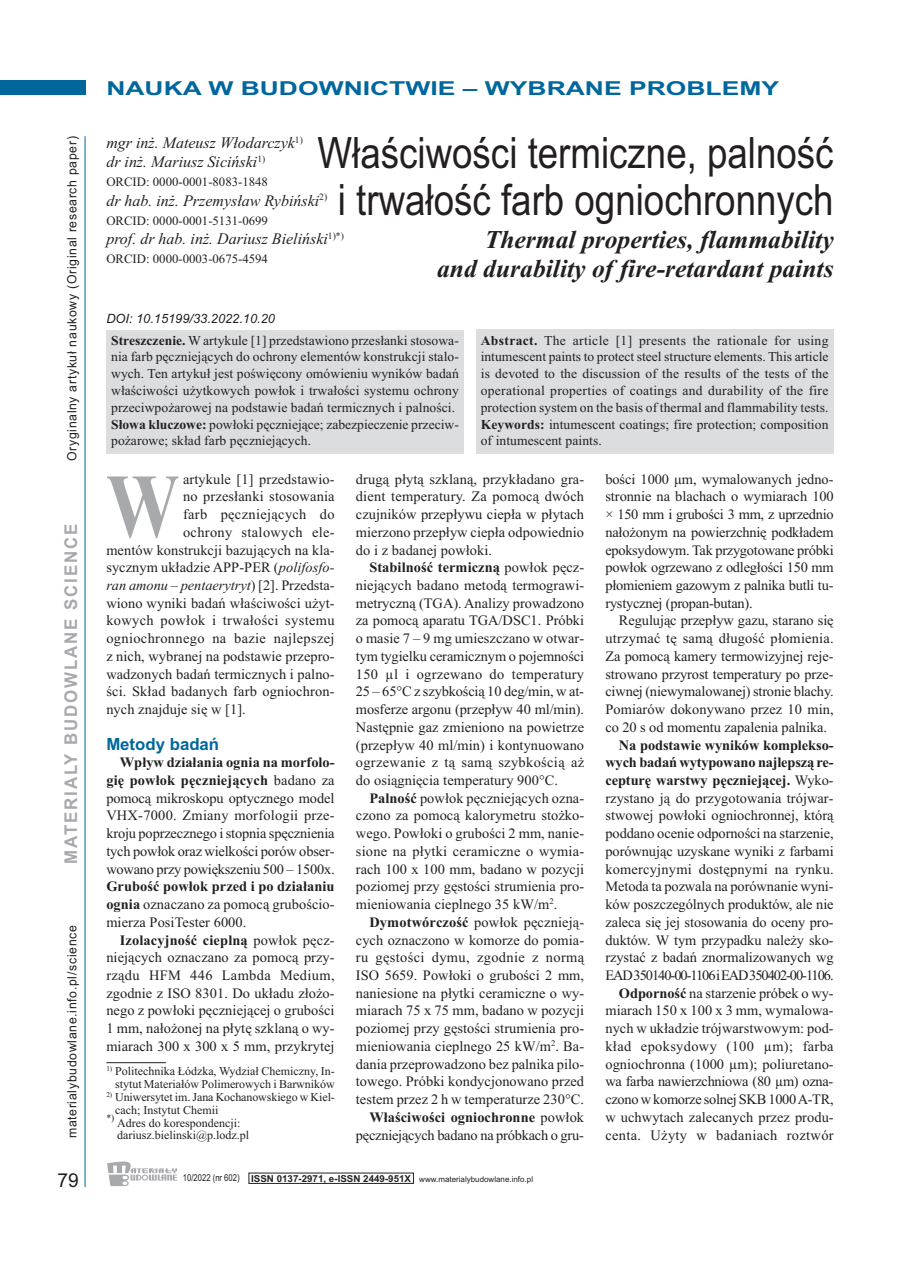
<style>
.page{position:relative;width:906px;height:1268px;background:#fff}
.page>*{position:absolute;margin:0;border:0;box-sizing:border-box;transform-origin:0 0}
.t1{font:700 91.05px "Times New Roman";color:#a8a9ad;scale:.8 1}
.t2{font:43.2px/47.5px "Arial";color:#231f20;text-align:center;scale:.85 1}
.t3{font:italic 700 25.65px/28.7px "Times New Roman";color:#231f20;text-align:right}
.t4{font:700 19.2px "Arial";color:#00679d;scale:1.38 1}
.t5{font:19.2px "Arial";color:#231f20}
.t6{font:700 17.55px "Arial";letter-spacing:.11em;color:#a8a9ad;scale:.96 1}
.t7{font:700 16.8px "Arial";color:#00679d}
.t8{font:italic 16.05px/19.2px "Times New Roman";color:#231f20}
.t9{font:14.4px/17.7px "Times New Roman";letter-spacing:.005em;color:#231f20;text-align:justify}
.t10{font:14.4px "Times New Roman";letter-spacing:.025em;color:#231f20}
.t11{font:italic 14.4px "Times New Roman";color:#231f20}
.t12{font:13.65px/16.8px "Times New Roman";letter-spacing:.005em;color:#231f20}
.t13{font:12.75px "Arial";letter-spacing:.055em;color:#231f20;scale:.96 1}
.t14{font:12.75px "Times New Roman";color:#231f20}
.t15{font:italic 12.75px "Arial";color:#231f20}
.t16{font:12px/12.8px "Times New Roman";color:#231f20;text-align:right}
.t17{font:7.95px "Arial";color:#231f20}
.s1{font-weight:700}
.s2{font-style:italic}
.s3{font-style:normal}
.s4{font-size:9.6px}
.s5{font-weight:700;font-size:9.6px}
</style>
<div class="page">
<div style="left:0;top:81px;width:85px;height:14px;background:#00679d"></div>
<hr style="left:85px;top:136px;width:1px;height:1050px;background:#00679d">
<svg style="left:107px;top:1161px;width:70px;height:24px"></svg>
<hr style="left:106px;top:1062px;width:60px;height:1px;background:#231f20">
<div style="left:106px;top:330px;width:357px;height:123px;background:#dcdddf"></div>
<div style="left:476px;top:329px;width:357px;height:125px;background:#dcdddf"></div>
<p class="t13" style="left:64px;top:461px;width:340px;rotate:-90deg">Oryginalny artykuł naukowy (Original research paper)</p>
<p class="t6" style="left:61px;top:863px;width:356px;rotate:-90deg">MATERIALY BUDOWLANE SCIENCE</p>
<p class="t13" style="left:64px;top:1138px;width:223px;rotate:-90deg">materialybudowlane.info.pl/science</p>
<h3 class="t5" style="left:57px;top:1168px;width:23px">79</h3>
<h3 class="t4" style="left:106px;top:77px;width:489px">NAUKA W BUDOWNICTWIE – WYBRANE PROBLEMY</h3>
<p class="t8" style="left:106px;top:133px;width:198px">mgr inż. Mateusz Włodarczyk<sup>1) </sup>dr inż. Mariusz Siciński<sup>1)</sup></p>
<p class="t14" style="left:106px;top:175px;width:163px">ORCID: 0000-0001-8083-1848</p>
<p class="t8" style="left:106px;top:190px;width:222px">dr hab. inż. Przemysław Rybiński<sup>2)</sup></p>
<p class="t14" style="left:106px;top:213px;width:163px">ORCID: 0000-0001-5131-0699</p>
<p class="t8" style="left:106px;top:229px;width:239px">prof. dr hab. inż. Dariusz Bieliński<sup>1)*)</sup></p>
<p class="t14" style="left:106px;top:251px;width:163px">ORCID: 0000-0003-0675-4594</p>
<h2 class="t2" style="left:318px;top:129px;width:608px">Właściwości termiczne, palność i trwałość farb ogniochronnych</h2>
<h3 class="t3" style="left:437px;top:225px;width:398px">Thermal properties, flammability<br>and durability of fire-retardant paints</h3>
<p class="t15" style="left:106px;top:311px;width:170px">DOI: 10.15199/33.2022.10.20</p>
<p class="t12" style="left:111px;top:331px;width:349px"><span class="s1">Streszczenie.</span> W artykule [1] przedstawiono przesłanki stosowa&shy;nia farb pęczniejących do ochrony elementów konstrukcji stalo&shy;wych. Ten artykuł jest poświęcony omówieniu wyników badań właściwości użytkowych powłok i trwałości systemu ochrony przeciwpożarowej na podstawie badań termicznych i palności.<br><span class="s1">Słowa kluczowe:</span> powłoki pęczniejące; zabezpieczenie przeciw&shy;pożarowe; skład farb pęczniejących.</p>
<p class="t12" style="left:481px;top:331px;width:349px;text-align:justify"><span class="s1">Abstract.</span> The article [1] presents the rationale for using intumescent paints to protect steel structure elements. This article is devoted to the discussion of the results of the tests of the operational properties of coatings and durability of the fire protection system on the basis of thermal and flammability tests.<br><span class="s1">Keywords:</span> intumescent coatings; fire protection; composition of intumescent paints.</p>
<h1 class="t1" style="left:106px;top:452px;width:92px">W</h1>
<p class="t9" style="left:183px;top:469px;width:153px">artykule [1] przedstawio-</p>
<p class="t9" style="left:183px;top:487px;width:153px">no przesłanki stosowania</p>
<p class="t10" style="left:183px;top:505px;width:153px">farb pęczniejących do</p>
<p class="t10" style="left:183px;top:523px;width:153px">ochrony stalowych ele-</p>
<p class="t9" style="left:106px;top:540px;width:230px">mentów konstrukcji bazujących na kla-</p>
<p class="t9" style="left:106px;top:558px;width:230px">sycznym układzie APP-PER (<span class="s2">polifosfo-</span></p>
<p class="t11" style="left:106px;top:576px;width:230px">ran amonu – pentaerytryt<span class="s3">) [2]. Przedsta-</span></p>
<p class="t9" style="left:106px;top:593px;width:230px">wiono wyniki badań właściwości użyt-</p>
<p class="t10" style="left:106px;top:612px;width:230px">kowych powłok i trwałości systemu</p>
<p class="t10" style="left:106px;top:629px;width:230px">ogniochronnego na bazie najlepszej</p>
<p class="t9" style="left:106px;top:647px;width:230px">z nich, wybranej na podstawie przepro-</p>
<p class="t9" style="left:106px;top:664px;width:230px">wadzonych badań termicznych i palno-</p>
<p class="t9" style="left:106px;top:682px;width:230px">ści. Skład badanych farb ogniochron-</p>
<p class="t9" style="left:106px;top:700px;width:141px">nych znajduje się w [1].</p>
<p class="t7" style="left:106px;top:733px;width:114px">Metody badań</p>
<p class="t9" style="left:106px;top:753px;width:230px;text-indent:13px"><span class="s1">Wpływ działania ognia na morfolo&shy;gię powłok pęczniejących</span> badano za pomocą mikroskopu optycznego model VHX-7000. Zmiany morfologii prze&shy;kroju poprzecznego i stopnia spęcznienia tych powłok oraz wielkości porów obser&shy;wowano przy powiększeniu 500 – 1500x.</p>
<p class="t9" style="left:106px;top:877px;width:230px"><span class="s1">Grubość powłok przed i po działaniu ognia</span> oznaczano za pomocą grubościo&shy;mierza PosiTester 6000.</p>
<p class="t9" style="left:106px;top:930px;width:230px;text-indent:14px"><span class="s1">Izolacyjność cieplną</span> powłok pęcz&shy;niejących oznaczano za pomocą przy&shy;rządu HFM 446 Lambda Medium, zgodnie z ISO 8301. Do układu złożo&shy;nego z powłoki pęczniejącej o grubości 1 mm, nałożonej na płytę szklaną o wy&shy;miarach 300 x 300 x 5 mm, przykrytej</p>
<p class="t16" style="left:106px;top:1064px;width:230px"><sup>1)</sup> Politechnika Łódzka, Wydział Chemiczny, In&shy;stytut Materiałów Polimerowych i Barwników</p>
<p class="t16" style="left:106px;top:1090px;width:230px"><sup>2)</sup> Uniwersytet im. Jana Kochanowskiego w Kiel-</p>
<p class="t16" style="left:115px;top:1102px;width:105px">cach; Instytut Chemii</p>
<p class="t16" style="left:106px;top:1115px;width:136px"><sup>*)</sup> Adres do korespondencji:</p>
<p class="t16" style="left:117px;top:1128px;width:133px">dariusz.bielinski@p.lodz.pl</p>
<p class="t9" style="left:356px;top:469px;width:230px">drugą płytą szklaną, przykładano gra&shy;dient temperatury. Za pomocą dwóch czujników przepływu ciepła w płytach mierzono przepływ ciepła odpowiednio do i z badanej powłoki.</p>
<p class="t9" style="left:356px;top:558px;width:230px;text-indent:14px"><span class="s1">Stabilność termiczną</span> powłok pęcz&shy;niejących badano metodą termograwi&shy;metryczną (TGA). Analizy prowadzono za pomocą aparatu TGA/DSC1. Próbki o masie 7 – 9 mg umieszczano w otwar&shy;tym tygielku ceramicznym o pojemności 150 µl i ogrzewano do temperatury 25 – 65°C z szybkością 10 deg/min, w at&shy;mosferze argonu (przepływ 40 ml/min).<br>Następnie gaz zmieniono na powietrze (przepływ 40 ml/min) i kontynuowano ogrzewanie z tą samą szybkością aż do osiągnięcia temperatury 900°C.</p>
<p class="t9" style="left:356px;top:788px;width:230px;text-indent:14px"><span class="s1">Palność</span> powłok pęczniejących ozna&shy;czono za pomocą kalorymetru stożko&shy;wego. Powłoki o grubości 2 mm, nanie&shy;sione na płytki ceramiczne o wymia&shy;rach 100 x 100 mm, badano w pozycji poziomej przy gęstości strumienia pro&shy;mieniowania cieplnego 35 kW/m<sup>2</sup>.</p>
<p class="t9" style="left:356px;top:912px;width:230px;text-align:right"><span class="s1">Dymotwórczość</span> powłok pęcznieją&shy;cych oznaczono w komorze do pomia&shy;ru gęstości dymu, zgodnie z normą ISO 5659. Powłoki o grubości 2 mm, naniesione na płytki ceramiczne o wy&shy;miarach 75 x 75 mm, badano w pozycji poziomej przy gęstości strumienia pro&shy;mieniowania cieplnego 25 kW/m<sup>2</sup>. Ba&shy;dania przeprowadzono bez palnika pilo&shy;towego. Próbki kondycjonowano przed testem przez 2 h w temperaturze 230°C.<br><span class="s1">Właściwości ogniochronne</span> powłok pęczniejących badano na próbkach o gru-</p>
<p class="t17" style="left:183px;top:1174px;width:352px"><span class="s4">10/2022 (nr 602)</span> <span class="s5">ISSN 0137-2971, e-ISSN 2449-951X</span> www.materialybudowlane.info.pl</p>
<p class="t9" style="left:605px;top:469px;width:230px">bości 1000 µm, wymalowanych jedno&shy;stronnie na blachach o wymiarach 100 × 150 mm i grubości 3 mm, z uprzednio nałożonym na powierzchnię podkładem epoksydowym. Tak przygotowane próbki powłok ogrzewano z odległości 150 mm płomieniem gazowym z palnika butli tu&shy;rystycznej (propan-butan).</p>
<p class="t9" style="left:605px;top:611px;width:230px;text-indent:14px">Regulując przepływ gazu, starano się utrzymać tę samą długość płomienia.<br>Za pomocą kamery termowizyjnej reje&shy;strowano przyrost temperatury po prze&shy;ciwnej (niewymalowanej) stronie blachy.<br>Pomiarów dokonywano przez 10 min, co 20 s od momentu zapalenia palnika.</p>
<p class="t9" style="left:605px;top:735px;width:230px;text-align:right"><span class="s1">Na podstawie wyników komplekso&shy;wych badań wytypowano najlepszą re&shy;cepturę warstwy pęczniejącej.</span> Wyko&shy;rzystano ją do przygotowania trójwar&shy;stwowej powłoki ogniochronnej, którą poddano ocenie odporności na starzenie, porównując uzyskane wyniki z farbami komercyjnymi dostępnymi na rynku.<br>Metoda ta pozwala na porównanie wyni&shy;ków poszczególnych produktów, ale nie zaleca się jej stosowania do oceny pro&shy;duktów. W tym przypadku należy sko&shy;rzystać z badań znormalizowanych wg EAD350140-00-1106iEAD350402-00-1106.<br><span class="s1">Odporność</span> na starzenie próbek o wy&shy;miarach 150 x 100 x 3 mm, wymalowa&shy;nych w układzie trójwarstwowym: pod&shy;kład epoksydowy (100 µm); farba ogniochronna (1000 µm); poliuretano&shy;wa farba nawierzchniowa (80 µm) ozna&shy;czono w komorze solnej SKB 1000A-TR, w uchwytach zalecanych przez produ&shy;centa. Użyty w badaniach roztwór</p>
</div>
